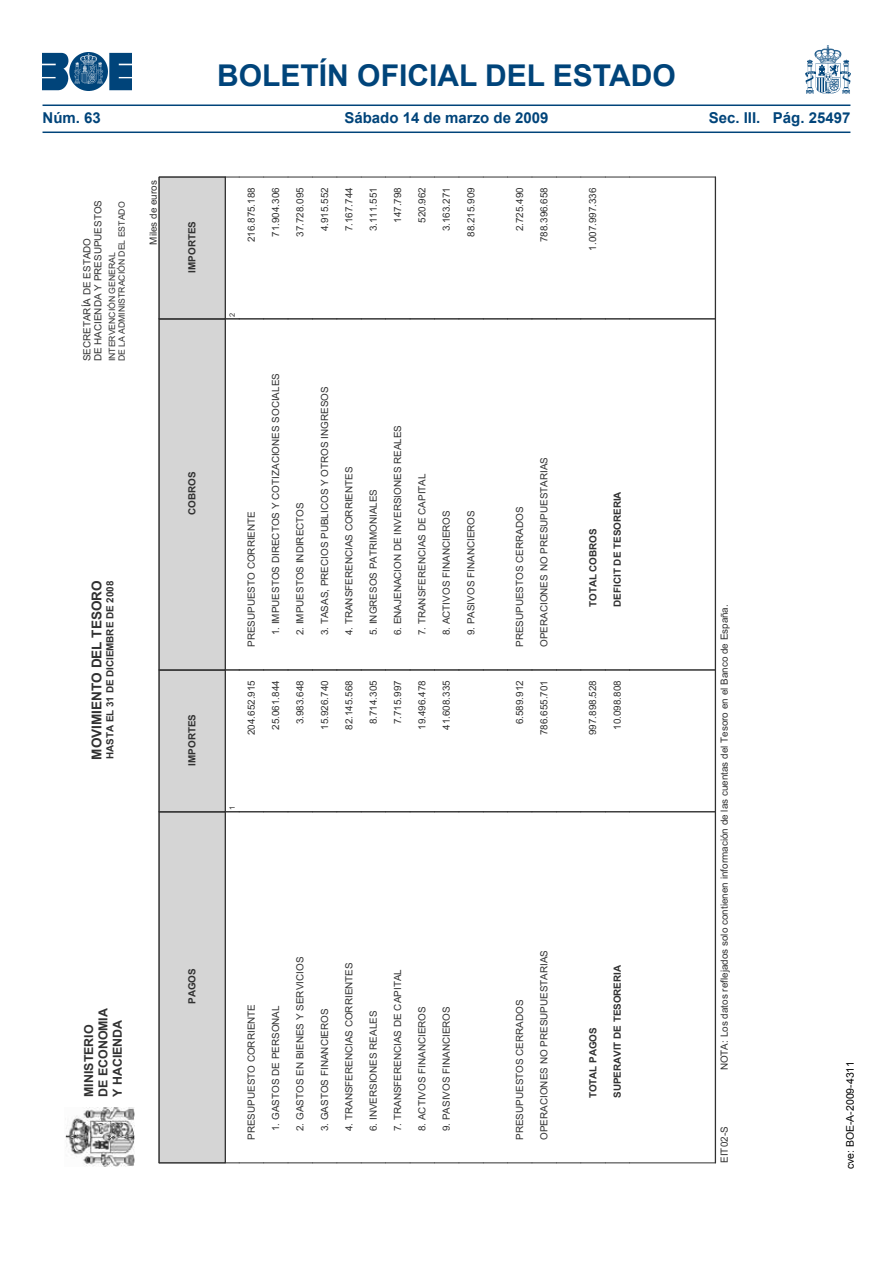
<style>
.page{position:relative;width:893px;height:1263px;background:#fff}
.page>*{position:absolute;margin:0;border:0;box-sizing:border-box;transform-origin:0 0}
.BOE{font:700 30px "Arial";color:#00447a}
.FECHA_NUMBOE{font:700 15px "Arial";color:#00447a}
.t1{font:700 13.65px "Arial";color:#313131}
.t2{font:700 12.45px/14.2px "Arial";color:#313131}
.t3{font:10.5px "Arial";color:#000}
.t4{font:9.9px/11.1px "Arial";color:#313131}
.t5{font:700 9.9px "Arial";letter-spacing:-.005em;color:#313131}
.t6{font:8.7px/9.8px "Arial";letter-spacing:-.005em;color:#313131}
.t7{font:7.35px "Arial";color:#313131}
</style>
<div class="page">
<img style="left:43px;top:53px;width:89px;height:37px">
<img style="left:805px;top:46px;width:45px;height:47px">
<hr style="left:43px;top:104px;width:807px;height:2px;background:#00447a">
<hr style="left:43px;top:132px;width:807px;height:1px;background:#00447a">
<img style="left:65px;top:1107px;width:69px;height:60px">
<svg style="left:158px;top:176px;width:472px;height:987px"></svg>
<hr style="left:630px;top:1162px;width:85px;height:1px;background:#313131">
<hr style="left:630px;top:811px;width:85px;height:1px;background:#313131">
<hr style="left:630px;top:669px;width:85px;height:1px;background:#313131">
<hr style="left:630px;top:318px;width:85px;height:1px;background:#313131">
<hr style="left:630px;top:177px;width:85px;height:1px;background:#313131">
<div style="left:715px;top:177px;width:1px;height:986px;border:1px solid #313131"></div>
<p class="BOE" style="left:217px;top:55px;width:460px">BOLETÍN OFICIAL DEL ESTADO</p>
<p class="FECHA_NUMBOE" style="left:43px;top:108px;width:60px">Núm. 63</p>
<p class="FECHA_NUMBOE" style="left:344px;top:108px;width:206px">Sábado 14 de marzo de 2009</p>
<p class="FECHA_NUMBOE" style="left:709px;top:108px;width:143px">Sec. III. Pág. 25497</p>
<p class="t4" style="left:82px;top:361px;width:163px;rotate:-90deg">SECRETARÍA DE ESTADO<br>DE HACIENDA Y PRESUPUESTOS</p>
<p class="t6" style="left:107px;top:361px;width:161px;rotate:-90deg">INTERVENCIÓN GENERAL<br>DE LA ADMINISTRACIÓN DEL ESTADO</p>
<p class="t4" style="left:148px;top:245px;width:66px;rotate:-90deg">Miles de euros</p>
<p class="t5" style="left:185px;top:273px;width:53px;rotate:-90deg">IMPORTES</p>
<p class="t1" style="left:88px;top:759px;width:181px;rotate:-90deg">MOVIMIENTO DEL TESORO</p>
<p class="t5" style="left:104px;top:759px;width:180px;rotate:-90deg">HASTA EL 31 DE DICIEMBRE DE 2008</p>
<p class="t5" style="left:185px;top:515px;width:45px;rotate:-90deg">COBROS</p>
<p class="t5" style="left:185px;top:766px;width:53px;rotate:-90deg">IMPORTES</p>
<p class="t4" style="left:246px;top:242px;width:56px;rotate:-90deg">216.875.188</p>
<p class="t4" style="left:270px;top:237px;width:51px;rotate:-90deg">71.904.306</p>
<p class="t4" style="left:295px;top:237px;width:51px;rotate:-90deg">37.728.095</p>
<p class="t4" style="left:319px;top:231px;width:45px;rotate:-90deg">4.915.552</p>
<p class="t4" style="left:343px;top:231px;width:45px;rotate:-90deg">7.167.744</p>
<p class="t4" style="left:368px;top:231px;width:45px;rotate:-90deg">3.111.551</p>
<p class="t4" style="left:392px;top:223px;width:37px;rotate:-90deg">147.798</p>
<p class="t4" style="left:417px;top:223px;width:37px;rotate:-90deg">520.962</p>
<p class="t4" style="left:441px;top:231px;width:45px;rotate:-90deg">3.163.271</p>
<p class="t4" style="left:465px;top:237px;width:51px;rotate:-90deg">88.215.909</p>
<p class="t7" style="left:227px;top:317px;width:6px;rotate:-90deg">2</p>
<p class="t4" style="left:246px;top:647px;width:137px;rotate:-90deg">PRESUPUESTO CORRIENTE</p>
<p class="t4" style="left:246px;top:735px;width:56px;rotate:-90deg">204.652.915</p>
<p class="t4" style="left:270px;top:635px;width:264px;rotate:-90deg">1. IMPUESTOS DIRECTOS Y COTIZACIONES SOCIALES</p>
<p class="t4" style="left:295px;top:635px;width:135px;rotate:-90deg">2. IMPUESTOS INDIRECTOS</p>
<p class="t4" style="left:270px;top:730px;width:51px;rotate:-90deg">25.061.844</p>
<p class="t4" style="left:295px;top:724px;width:45px;rotate:-90deg">3.983.648</p>
<p class="t4" style="left:319px;top:635px;width:251px;rotate:-90deg">3. TASAS, PRECIOS PUBLICOS Y OTROS INGRESOS</p>
<p class="t4" style="left:343px;top:635px;width:170px;rotate:-90deg">4. TRANSFERENCIAS CORRIENTES</p>
<p class="t4" style="left:368px;top:635px;width:148px;rotate:-90deg">5. INGRESOS PATRIMONIALES</p>
<p class="t4" style="left:392px;top:635px;width:212px;rotate:-90deg">6. ENAJENACION DE INVERSIONES REALES</p>
<p class="t4" style="left:417px;top:635px;width:163px;rotate:-90deg">7. TRANSFERENCIAS DE CAPITAL</p>
<p class="t4" style="left:441px;top:635px;width:127px;rotate:-90deg">8. ACTIVOS FINANCIEROS</p>
<p class="t4" style="left:465px;top:635px;width:127px;rotate:-90deg">9. PASIVOS FINANCIEROS</p>
<p class="t4" style="left:319px;top:730px;width:51px;rotate:-90deg">15.926.740</p>
<p class="t4" style="left:343px;top:730px;width:51px;rotate:-90deg">82.145.568</p>
<p class="t4" style="left:368px;top:724px;width:45px;rotate:-90deg">8.714.305</p>
<p class="t4" style="left:392px;top:724px;width:45px;rotate:-90deg">7.715.997</p>
<p class="t4" style="left:417px;top:730px;width:51px;rotate:-90deg">19.496.478</p>
<p class="t4" style="left:441px;top:730px;width:51px;rotate:-90deg">41.608.335</p>
<p class="t7" style="left:227px;top:810px;width:6px;rotate:-90deg">1</p>
<p class="t4" style="left:514px;top:231px;width:45px;rotate:-90deg">2.725.490</p>
<p class="t4" style="left:539px;top:242px;width:56px;rotate:-90deg">788.396.658</p>
<p class="t4" style="left:514px;top:647px;width:142px;rotate:-90deg">PRESUPUESTOS CERRADOS</p>
<p class="t4" style="left:514px;top:724px;width:45px;rotate:-90deg">6.589.912</p>
<p class="t4" style="left:539px;top:647px;width:191px;rotate:-90deg">OPERACIONES NO PRESUPUESTARIAS</p>
<p class="t4" style="left:539px;top:735px;width:56px;rotate:-90deg">786.655.701</p>
<p class="t4" style="left:587px;top:250px;width:64px;rotate:-90deg">1.007.997.336</p>
<p class="t5" style="left:586px;top:607px;width:80px;rotate:-90deg">TOTAL COBROS</p>
<p class="t5" style="left:611px;top:607px;width:117px;rotate:-90deg">DEFICIT DE TESORERIA</p>
<p class="t4" style="left:587px;top:735px;width:56px;rotate:-90deg">997.898.528</p>
<p class="t4" style="left:612px;top:730px;width:51px;rotate:-90deg">10.098.808</p>
<p class="t2" style="left:82px;top:1097px;width:90px;rotate:-90deg">MINISTERIO<br>DE ECONOMIA<br>Y HACIENDA</p>
<p class="t5" style="left:185px;top:1004px;width:37px;rotate:-90deg">PAGOS</p>
<p class="t4" style="left:246px;top:1140px;width:137px;rotate:-90deg">PRESUPUESTO CORRIENTE</p>
<p class="t4" style="left:270px;top:1131px;width:127px;rotate:-90deg">1. GASTOS DE PERSONAL</p>
<p class="t4" style="left:295px;top:1131px;width:176px;rotate:-90deg">2. GASTOS EN BIENES Y SERVICIOS</p>
<p class="t4" style="left:319px;top:1131px;width:124px;rotate:-90deg">3. GASTOS FINANCIEROS</p>
<p class="t4" style="left:343px;top:1131px;width:170px;rotate:-90deg">4. TRANSFERENCIAS CORRIENTES</p>
<p class="t4" style="left:368px;top:1131px;width:122px;rotate:-90deg">6. INVERSIONES REALES</p>
<p class="t4" style="left:392px;top:1131px;width:163px;rotate:-90deg">7. TRANSFERENCIAS DE CAPITAL</p>
<p class="t4" style="left:417px;top:1131px;width:127px;rotate:-90deg">8. ACTIVOS FINANCIEROS</p>
<p class="t4" style="left:441px;top:1131px;width:127px;rotate:-90deg">9. PASIVOS FINANCIEROS</p>
<p class="t4" style="left:514px;top:1140px;width:142px;rotate:-90deg">PRESUPUESTOS CERRADOS</p>
<p class="t4" style="left:539px;top:1140px;width:191px;rotate:-90deg">OPERACIONES NO PRESUPUESTARIAS</p>
<p class="t5" style="left:586px;top:1098px;width:72px;rotate:-90deg">TOTAL PAGOS</p>
<p class="t5" style="left:611px;top:1098px;width:135px;rotate:-90deg">SUPERAVIT DE TESORERIA</p>
<p class="t4" style="left:719px;top:1070px;width:467px;rotate:-90deg">NOTA: Los datos reflejados solo contienen información de las cuentas del Tesoro en el Banco de España.</p>
<p class="t4" style="left:719px;top:1163px;width:38px;rotate:-90deg">EIT02-S</p>
<p class="t3" style="left:843px;top:1169px;width:109px;rotate:-90deg">cve: BOE-A-2009-4311</p>
</div>
